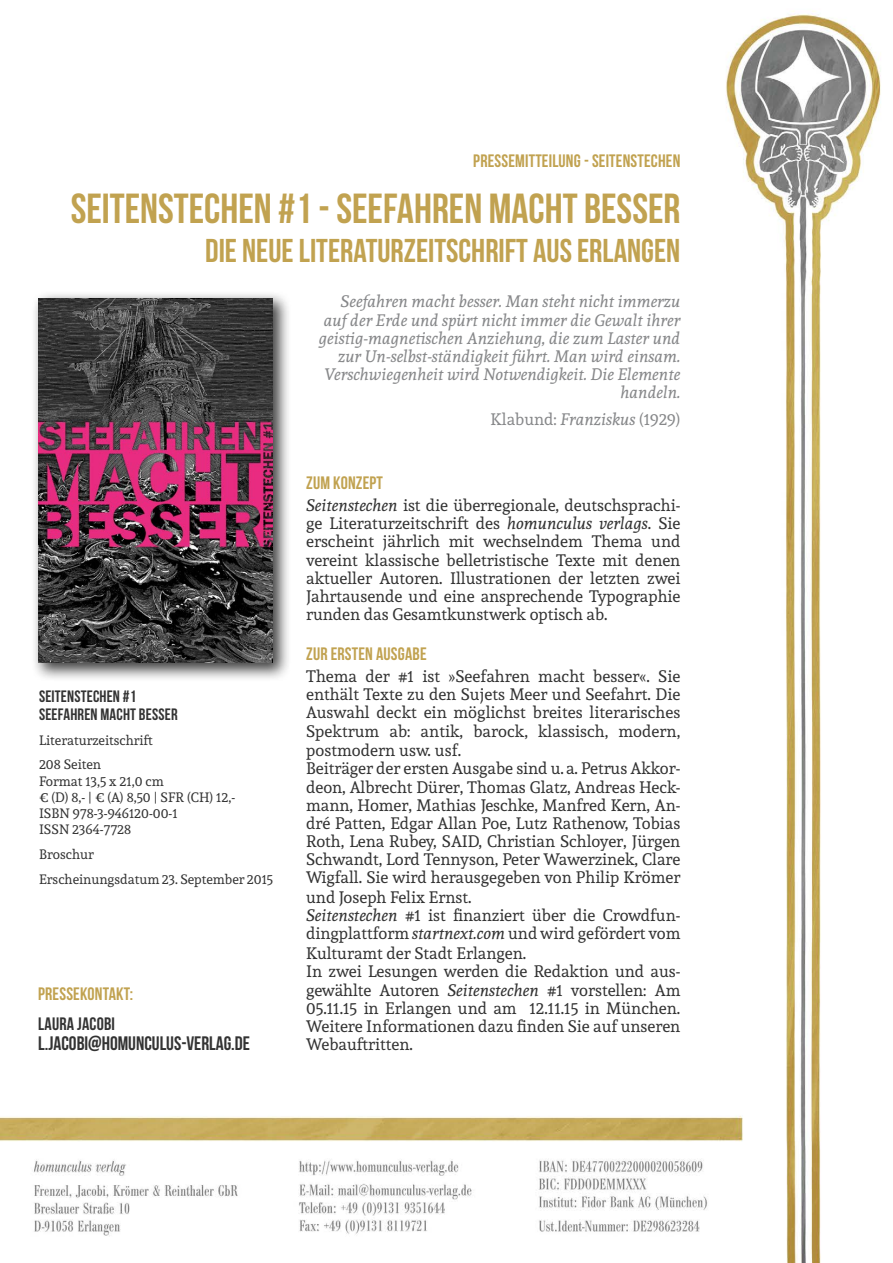
<style>
.page{position:relative;width:893px;height:1263px;background:#fff}
.page>*{position:absolute;margin:0;border:0;box-sizing:border-box;transform-origin:0 0}
.t1{font:42px "Bebas Neue";color:#c1a250}
.t2{font:33px "Bebas Neue";color:#c1a250}
.t3{font:19.5px "Bebas Neue";color:#333}
.t4{font:700 18px "Bebas Neue";letter-spacing:.01em;color:#c1a250}
.t5{font:18px "Bebas Neue";letter-spacing:.01em;color:#c1a250}
.t6{font:18px "Bebas Neue";letter-spacing:.01em;color:#333}
.t7{font:16.5px/18.1px "Andada";color:#333}
.t8{font:italic 16.5px/18.1px "Andada";color:#87888a;text-align:right}
.t9{font:700 16.5px/18px "Bebas Neue";letter-spacing:.01em;color:#333}
.t10{font:16.5px "Andada";color:#87888a}
.t11{font:13.5px/16.2px "Andada";color:#333}
.s1{font-style:italic}
</style>
<div class="page">
<img style="left:0;top:11px;width:881px;height:1252px">
<div style="left:31px;top:290px;width:261px;height:392px;background:#000;opacity:.75"></div>
<img style="left:38px;top:298px;width:234px;height:364px">
<p class="t4" style="left:473px;top:150px;width:209px">PRESSEMITTEILUNG - SEITENSTECHEN</p>
<h1 class="t1" style="left:71px;top:185px;width:611px">SEITENSTECHEN #1 - SEEFAHREN MACHT BESSER</h1>
<h2 class="t2" style="left:205px;top:233px;width:477px">DIE NEUE LITERATURZEITSCHRIFT AUS ERLANGEN</h2>
<p class="t9" style="left:39px;top:687px;width:140px">SEITENSTECHEN #1<br>SEEFAHREN MACHT BESSER</p>
<p class="t11" style="left:39px;top:727px;width:115px;line-height:24.8px">Literaturzeitschrift<br>208 Seiten</p>
<p class="t11" style="left:39px;top:772px;width:198px">Format 13,5 x 21,0 cm<br>€ (D) 8,- | € (A) 8,50 | SFR (CH) 12,-<br>ISBN 978-3-946120-00-1<br>ISSN 2364-7728</p>
<p class="t11" style="left:39px;top:842px;width:236px;line-height:24.8px">Broschur<br>Erscheinungsdatum 23. September 2015</p>
<p class="t5" style="left:38px;top:984px;width:96px">PRESSEKONTAKT:</p>
<p class="t6" style="left:38px;top:1014px;width:78px">LAURA JACOBI</p>
<p class="t3" style="left:38px;top:1032px;width:213px">L.JACOBI@HOMUNCULUS-VERLAG.DE</p>
<p class="t8" style="left:319px;top:292px;width:363px">Seefahren macht besser. Man steht nicht immerzu auf der Erde und spürt nicht immer die Gewalt ihrer geistig-magnetischen Anziehung, die zum Laster und zur Un-selbst-ständigkeit führt. Man wird einsam.<br>Verschwiegenheit wird Notwendigkeit. Die Elemente handeln.</p>
<p class="t10" style="left:490px;top:408px;width:191px">Klabund: <span class="s1">Franziskus</span> (1929)</p>
<p class="t4" style="left:306px;top:473px;width:78px">ZUM KONZEPT</p>
<p class="t7" style="left:306px;top:496px;width:376px;text-align:justify"><span class="s1">Seitenstechen</span> ist die überregionale, deutschsprachi&shy;ge Literaturzeitschrift des <span class="s1">homunculus verlags</span>. Sie erscheint jährlich mit wechselndem Thema und vereint klassische belletristische Texte mit denen aktueller Autoren. Illustrationen der letzten zwei Jahrtausende und eine ansprechende Typographie runden das Gesamtkunstwerk optisch ab.</p>
<p class="t4" style="left:306px;top:643px;width:122px">ZUR ERSTEN AUSGABE</p>
<p class="t7" style="left:306px;top:667px;width:376px;text-align:justify">Thema der #1 ist »Seefahren macht besser«. Sie enthält Texte zu den Sujets Meer und Seefahrt. Die Auswahl deckt ein möglichst breites literarisches Spektrum ab: antik, barock, klassisch, modern,</p>
<p class="t7" style="left:306px;top:741px;width:376px">postmodern usw. usf.<br>Beiträger der ersten Ausgabe sind u.a. Petrus Akkor&shy;deon, Albrecht Dürer, Thomas Glatz, Andreas Heck&shy;mann, Homer, Mathias Jeschke, Manfred Kern, An&shy;dré Patten, Edgar Allan Poe, Lutz Rathenow, Tobias Roth, Lena Rubey, SAID, Christian Schloyer, Jürgen Schwandt, Lord Tennyson, Peter Wawerzinek, Clare Wigfall. Sie wird herausgegeben von Philip Krömer</p>
<p class="t7" style="left:306px;top:888px;width:376px">und Joseph Felix Ernst.<br><span class="s1">Seitenstechen</span> #1 ist finanziert über die Crowdfun&shy;dingplattform <span class="s1">startnext.com</span> und wird gefördert vom</p>
<p class="t7" style="left:306px;top:944px;width:376px">Kulturamt der Stadt Erlangen.<br>In zwei Lesungen werden die Redaktion und aus&shy;gewählte Autoren <span class="s1">Seitenstechen</span> #1 vorstellen: Am 05.11.15 in Erlangen und am 12.11.15 in München.<br>Weitere Informationen dazu finden Sie auf unseren Webauftritten.</p>
</div>
